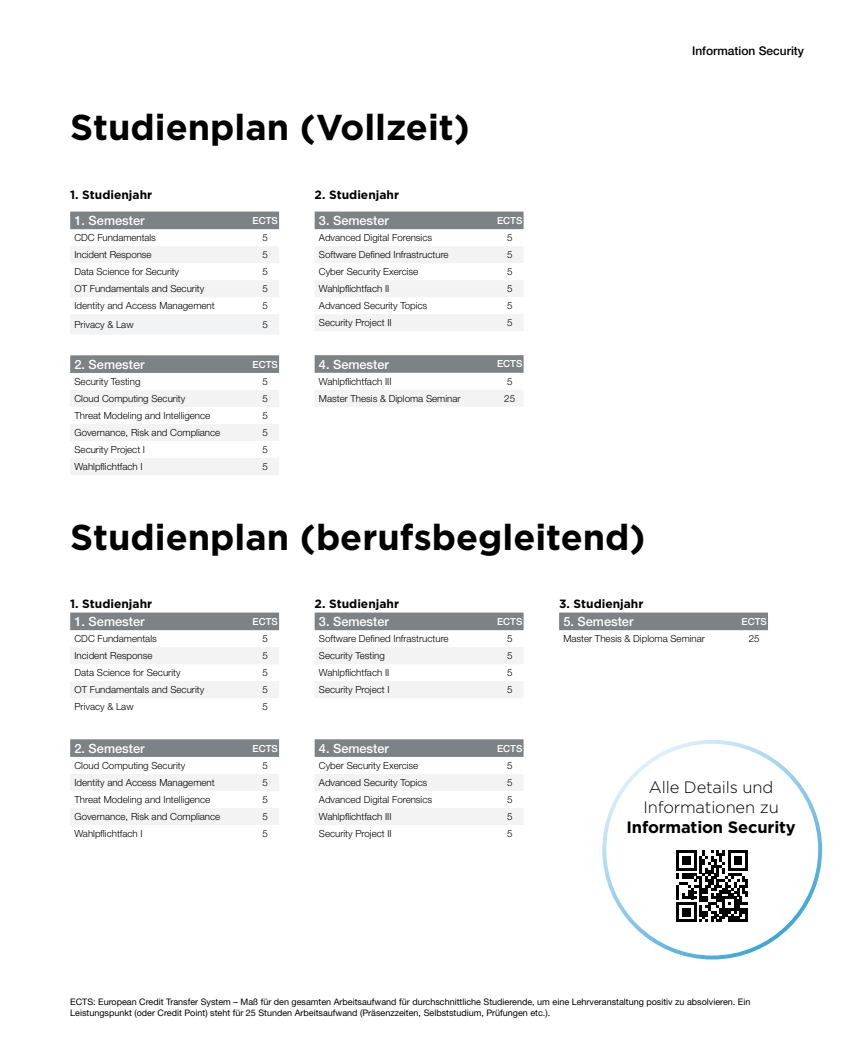
<style>
.page{position:relative;width:851px;height:1063px;background:#fff}
.page>*{position:absolute;margin:0;border:0;box-sizing:border-box;transform-origin:0 0}
.t1{font:700 36px "Gotham";color:#000}
.t2{font:300 16.5px/19.8px "Gotham";letter-spacing:-.01em;color:#000;text-align:center}
.t3{font:700 16.5px "Gotham";letter-spacing:-.01em;color:#000}
.t4{font:500 12.75px "Helvetica Neue LT Pro";color:#fff}
.t5{font:700 12px "Gotham";color:#000}
.t6{font:500 12px "Helvetica Neue LT Pro";color:#000}
.t7{font:300 9.75px "Helvetica Neue LT Pro";color:#000}
.t8{font:500 9.75px "Helvetica Neue LT Pro";color:#fff}
.t9{font:9px/10.8px "Helvetica Neue LT Pro";color:#000}
</style>
<div class="page">
<svg style="left:676px;top:851px;width:72px;height:71px"></svg>
<div style="left:70px;top:212px;width:209px;height:17px;background:#7c8286"></div>
<svg style="left:70px;top:246px;width:209px;height:88px"></svg>
<div style="left:314px;top:212px;width:209px;height:17px;background:#7c8286"></div>
<svg style="left:315px;top:246px;width:208px;height:85px"></svg>
<div style="left:70px;top:355px;width:209px;height:18px;background:#7c8286"></div>
<svg style="left:70px;top:390px;width:209px;height:85px"></svg>
<svg style="left:314px;top:355px;width:209px;height:18px;background:#7f8488"></svg>
<div style="left:315px;top:390px;width:208px;height:17px;background:#f2f3f4"></div>
<div style="left:70px;top:613px;width:209px;height:17px;background:#7c8286"></div>
<svg style="left:70px;top:647px;width:209px;height:51px"></svg>
<div style="left:314px;top:613px;width:209px;height:17px;background:#7c8286"></div>
<svg style="left:315px;top:647px;width:208px;height:51px"></svg>
<div style="left:559px;top:613px;width:208px;height:17px;background:#7c8286"></div>
<svg style="left:70px;top:739px;width:209px;height:18px;background:#7e8488"></svg>
<svg style="left:70px;top:774px;width:209px;height:51px"></svg>
<svg style="left:314px;top:739px;width:209px;height:18px;background:#7f8488"></svg>
<svg style="left:315px;top:774px;width:208px;height:51px"></svg>
<h1 class="t1" style="left:70px;top:106px;width:401px">Studienplan (Vollzeit)</h1>
<p class="t5" style="left:70px;top:187px;width:83px">1. Studienjahr</p>
<h3 class="t4" style="left:74px;top:213px;width:72px">1. Semester</h3>
<p class="t8" style="left:252px;top:215px;width:27px">ECTS</p>
<p class="t7" style="left:74px;top:232px;width:83px">CDC Fundamentals</p>
<p class="t7" style="left:262px;top:232px;width:7px">5</p>
<p class="t7" style="left:74px;top:249px;width:79px">Incident Response</p>
<p class="t7" style="left:262px;top:249px;width:7px">5</p>
<p class="t7" style="left:74px;top:266px;width:106px">Data Science for Security</p>
<p class="t7" style="left:262px;top:266px;width:7px">5</p>
<p class="t7" style="left:74px;top:283px;width:131px">OT Fundamentals and Security</p>
<p class="t7" style="left:262px;top:283px;width:7px">5</p>
<p class="t7" style="left:74px;top:300px;width:142px">Identity and Access Management</p>
<p class="t7" style="left:262px;top:300px;width:7px">5</p>
<p class="t7" style="left:74px;top:318px;width:61px">Privacy &amp; Law</p>
<p class="t7" style="left:262px;top:318px;width:7px">5</p>
<h3 class="t4" style="left:74px;top:356px;width:72px">2. Semester</h3>
<p class="t8" style="left:252px;top:358px;width:27px">ECTS</p>
<p class="t7" style="left:74px;top:375px;width:67px">Security Testing</p>
<p class="t7" style="left:262px;top:375px;width:7px">5</p>
<p class="t7" style="left:74px;top:393px;width:112px">Cloud Computing Security</p>
<p class="t7" style="left:262px;top:393px;width:7px">5</p>
<p class="t7" style="left:74px;top:410px;width:137px">Threat Modeling and Intelligence</p>
<p class="t7" style="left:262px;top:410px;width:7px">5</p>
<p class="t7" style="left:74px;top:427px;width:147px">Governance, Risk and Compliance</p>
<p class="t7" style="left:262px;top:427px;width:7px">5</p>
<p class="t7" style="left:74px;top:444px;width:72px">Security Project I</p>
<p class="t7" style="left:262px;top:444px;width:7px">5</p>
<p class="t7" style="left:74px;top:461px;width:70px">Wahlpflichtfach I</p>
<p class="t7" style="left:262px;top:461px;width:7px">5</p>
<p class="t5" style="left:314px;top:187px;width:86px">2. Studienjahr</p>
<h3 class="t4" style="left:319px;top:213px;width:72px">3. Semester</h3>
<p class="t8" style="left:497px;top:215px;width:27px">ECTS</p>
<p class="t7" style="left:319px;top:232px;width:115px">Advanced Digital Forensics</p>
<p class="t7" style="left:507px;top:232px;width:7px">5</p>
<p class="t7" style="left:319px;top:249px;width:131px">Software Defined Infrastructure</p>
<p class="t7" style="left:507px;top:249px;width:7px">5</p>
<p class="t7" style="left:319px;top:266px;width:101px">Cyber Security Exercise</p>
<p class="t7" style="left:507px;top:266px;width:7px">5</p>
<p class="t7" style="left:319px;top:283px;width:72px">Wahlpflichtfach II</p>
<p class="t7" style="left:507px;top:283px;width:7px">5</p>
<p class="t7" style="left:319px;top:300px;width:110px">Advanced Security Topics</p>
<p class="t7" style="left:507px;top:300px;width:7px">5</p>
<p class="t7" style="left:319px;top:317px;width:74px">Security Project II</p>
<p class="t7" style="left:507px;top:317px;width:7px">5</p>
<h3 class="t4" style="left:319px;top:356px;width:72px">4. Semester</h3>
<p class="t8" style="left:497px;top:358px;width:27px">ECTS</p>
<p class="t7" style="left:319px;top:375px;width:74px">Wahlpflichtfach III</p>
<p class="t7" style="left:507px;top:375px;width:7px">5</p>
<p class="t7" style="left:319px;top:392px;width:143px">Master Thesis &amp; Diploma Seminar</p>
<p class="t7" style="left:504px;top:392px;width:12px">25</p>
<h1 class="t1" style="left:70px;top:516px;width:576px">Studienplan (berufsbegleitend)</h1>
<p class="t5" style="left:70px;top:597px;width:83px">1. Studienjahr</p>
<p class="t5" style="left:314px;top:597px;width:86px">2. Studienjahr</p>
<p class="t5" style="left:559px;top:597px;width:86px">3. Studienjahr</p>
<p class="t6" style="left:692px;top:44px;width:114px">Information Security</p>
<h3 class="t4" style="left:74px;top:614px;width:72px">1. Semester</h3>
<p class="t8" style="left:252px;top:616px;width:27px">ECTS</p>
<p class="t7" style="left:74px;top:633px;width:84px">CDC Fundamentals</p>
<p class="t7" style="left:262px;top:633px;width:7px">5</p>
<p class="t7" style="left:74px;top:650px;width:80px">Incident Response</p>
<p class="t7" style="left:262px;top:650px;width:7px">5</p>
<p class="t7" style="left:74px;top:667px;width:108px">Data Science for Security</p>
<p class="t7" style="left:262px;top:667px;width:7px">5</p>
<p class="t7" style="left:74px;top:684px;width:131px">OT Fundamentals and Security</p>
<p class="t7" style="left:262px;top:684px;width:7px">5</p>
<p class="t7" style="left:74px;top:701px;width:61px">Privacy &amp; Law</p>
<p class="t7" style="left:262px;top:701px;width:7px">5</p>
<h3 class="t4" style="left:74px;top:740px;width:72px">2. Semester</h3>
<p class="t8" style="left:252px;top:742px;width:27px">ECTS</p>
<p class="t7" style="left:74px;top:759px;width:112px">Cloud Computing Security</p>
<p class="t7" style="left:262px;top:759px;width:7px">5</p>
<p class="t7" style="left:74px;top:776px;width:142px">Identity and Access Management</p>
<p class="t7" style="left:262px;top:776px;width:7px">5</p>
<p class="t7" style="left:74px;top:793px;width:137px">Threat Modeling and Intelligence</p>
<p class="t7" style="left:262px;top:793px;width:7px">5</p>
<p class="t7" style="left:74px;top:810px;width:147px">Governance, Risk and Compliance</p>
<p class="t7" style="left:262px;top:810px;width:7px">5</p>
<p class="t7" style="left:74px;top:827px;width:70px">Wahlpflichtfach I</p>
<p class="t7" style="left:262px;top:827px;width:7px">5</p>
<h3 class="t4" style="left:319px;top:614px;width:72px">3. Semester</h3>
<p class="t8" style="left:497px;top:616px;width:27px">ECTS</p>
<p class="t7" style="left:319px;top:633px;width:131px">Software Defined Infrastructure</p>
<p class="t7" style="left:507px;top:633px;width:7px">5</p>
<p class="t7" style="left:319px;top:650px;width:67px">Security Testing</p>
<p class="t7" style="left:507px;top:650px;width:7px">5</p>
<p class="t7" style="left:319px;top:667px;width:72px">Wahlpflichtfach II</p>
<p class="t7" style="left:507px;top:667px;width:7px">5</p>
<p class="t7" style="left:319px;top:684px;width:72px">Security Project I</p>
<p class="t7" style="left:507px;top:684px;width:7px">5</p>
<h3 class="t4" style="left:319px;top:740px;width:72px">4. Semester</h3>
<p class="t8" style="left:497px;top:742px;width:27px">ECTS</p>
<p class="t7" style="left:319px;top:759px;width:101px">Cyber Security Exercise</p>
<p class="t7" style="left:507px;top:759px;width:7px">5</p>
<p class="t7" style="left:319px;top:776px;width:110px">Advanced Security Topics</p>
<p class="t7" style="left:507px;top:776px;width:7px">5</p>
<p class="t7" style="left:319px;top:793px;width:115px">Advanced Digital Forensics</p>
<p class="t7" style="left:507px;top:793px;width:7px">5</p>
<p class="t7" style="left:319px;top:810px;width:74px">Wahlpflichtfach III</p>
<p class="t7" style="left:507px;top:810px;width:7px">5</p>
<p class="t7" style="left:319px;top:827px;width:74px">Security Project II</p>
<p class="t7" style="left:507px;top:827px;width:7px">5</p>
<h3 class="t4" style="left:563px;top:614px;width:72px">5. Semester</h3>
<p class="t8" style="left:741px;top:616px;width:27px">ECTS</p>
<p class="t7" style="left:563px;top:633px;width:143px">Master Thesis &amp; Diploma Seminar</p>
<p class="t7" style="left:748px;top:633px;width:12px">25</p>
<h2 class="t2" style="left:643px;top:777px;width:137px">Alle Details und<br>Informationen zu</h2>
<h2 class="t3" style="left:626px;top:818px;width:171px">Information Security</h2>
<p class="t9" style="left:70px;top:997px;width:681px">ECTS: European Credit Transfer System – Maß für den gesamten Arbeitsaufwand für durchschnittliche Studierende, um eine Lehrveranstaltung positiv zu absolvieren. Ein<br>Leistungspunkt (oder Credit Point) steht für 25 Stunden Arbeitsaufwand (Präsenzzeiten, Selbststudium, Prüfungen etc.).</p>
</div>
